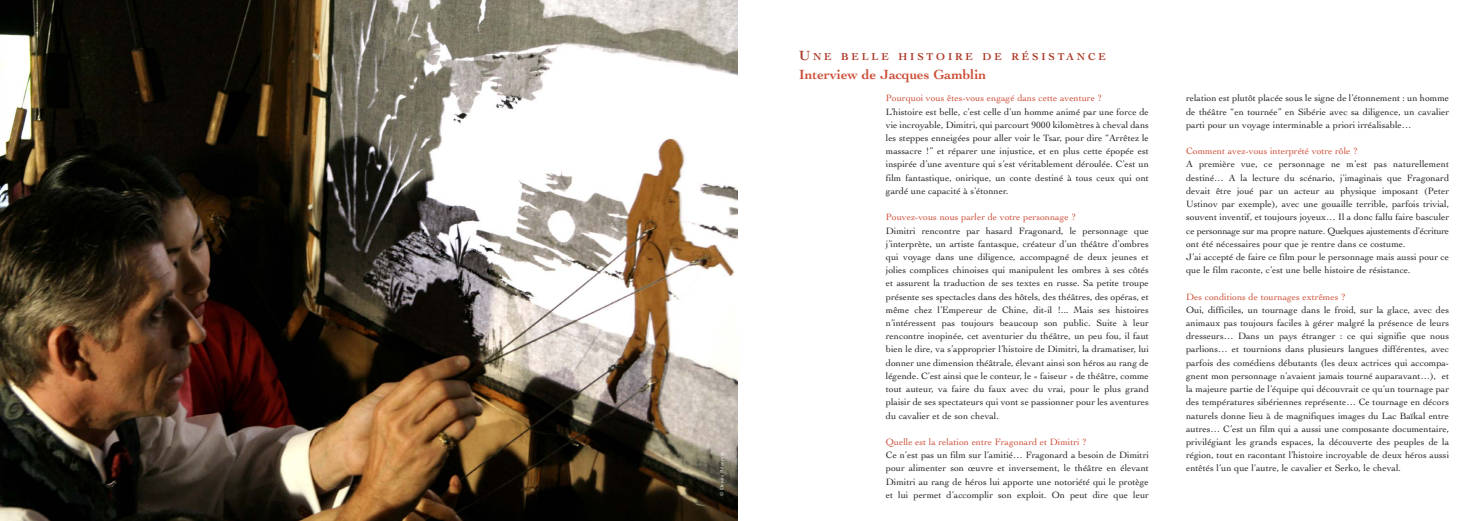
<style>
.page{position:relative;width:1474px;height:521px;background:#fff}
.page>*{position:absolute;margin:0;border:0;box-sizing:border-box;transform-origin:0 0}
.t1{font:700 14px "Cochin";color:#cd4d36}
.t2{font:700 10.5px "Cochin";letter-spacing:.27em;color:#ad3625}
.t3{font:9.62px/13.2px "Cochin";color:#231f20;text-align:justify}
.t4{font:9.62px "Cochin";color:#cd4d36}
.t5{font:5.25px "Cochin";letter-spacing:.05em;color:#fff}
.s1{font-size:14px}
</style>
<div class="page">
<img style="left:0;top:0;width:737px;height:521px">
<p class="t5" style="left:719px;top:496px;width:46px;rotate:-90deg">© Droits Réservés</p>
<p class="t2" style="left:799px;top:52px;width:308px"><span class="s1">U</span>NE BELLE HISTOIRE DE RÉSISTANCE</p>
<h1 class="t1" style="left:799px;top:69px;width:189px">Interview de Jacques Gamblin</h1>
<p class="t4" style="left:885px;top:94px;width:218px">Pourquoi vous êtes-vous engagé dans cette aventure ?</p>
<p class="t3" style="left:885px;top:106px;width:264px">L’histoire est belle, c’est celle d’un homme animé par une force de vie incroyable, Dimitri, qui parcourt 9000 kilomètres à cheval dans les steppes enneigées pour aller voir le Tsar, pour dire “Arrêtez le massacre !” et réparer une injustice, et en plus cette épopée est inspirée d’une aventure qui s’est véritablement déroulée. C’est un film fantastique, onirique, un conte destiné à tous ceux qui ont gardé une capacité à s’étonner.</p>
<p class="t4" style="left:885px;top:213px;width:192px">Pouvez-vous nous parler de votre personnage ?</p>
<p class="t3" style="left:885px;top:225px;width:264px">Dimitri rencontre par hasard Fragonard, le personnage que j’interprète, un artiste fantasque, créateur d’un théâtre d’ombres qui voyage dans une diligence, accompagné de deux jeunes et jolies complices chinoises qui manipulent les ombres à ses côtés et assurent la traduction de ses textes en russe. Sa petite troupe présente ses spectacles dans des hôtels, des théâtres, des opéras, et même chez l’Empereur de Chine, dit-il !... Mais ses histoires n’intéressent pas toujours beaucoup son public. Suite à leur rencontre inopinée, cet aventurier du théâtre, un peu fou, il faut bien le dire, va s’approprier l’histoire de Dimitri, la dramatiser, lui donner une dimension théâtrale, élevant ainsi son héros au rang de légende. C’est ainsi que le conteur, le « faiseur » de théâtre, comme tout auteur, va faire du faux avec du vrai, pour le plus grand plaisir de ses spectateurs qui vont se passionner pour les aventures du cavalier et de son cheval.</p>
<p class="t4" style="left:885px;top:438px;width:203px">Quelle est la relation entre Fragonard et Dimitri ?</p>
<p class="t3" style="left:885px;top:449px;width:264px">Ce n’est pas un film sur l’amitié… Fragonard a besoin de Dimitri pour alimenter son œuvre et inversement, le théâtre en élevant Dimitri au rang de héros lui apporte une notoriété qui le protège et lui permet d’accomplir son exploit. On peut dire que leur</p>
<p class="t3" style="left:1186px;top:92px;width:264px">relation est plutôt placée sous le signe de l’étonnement : un homme de théâtre “en tournée” en Sibérie avec sa diligence, un cavalier parti pour un voyage interminable a priori irréalisable…</p>
<p class="t4" style="left:1186px;top:147px;width:173px">Comment avez-vous interprété votre rôle ?</p>
<p class="t3" style="left:1186px;top:159px;width:264px;text-align:left">A première vue, ce personnage ne m’est pas naturellement destiné… A la lecture du scénario, j’imaginais que Fragonard devait être joué par un acteur au physique imposant (Peter Ustinov par exemple), avec une gouaille terrible, parfois trivial, souvent inventif, et toujours joyeux… Il a donc fallu faire basculer ce personnage sur ma propre nature. Quelques ajustements d’écriture ont été nécessaires pour que je rentre dans ce costume.<br>J’ai accepté de faire ce film pour le personnage mais aussi pour ce que le film raconte, c’est une belle histoire de résistance.</p>
<p class="t4" style="left:1186px;top:293px;width:161px">Des conditions de tournages extrêmes ?</p>
<p class="t3" style="left:1186px;top:304px;width:264px">Oui, difficiles, un tournage dans le froid, sur la glace, avec des animaux pas toujours faciles à gérer malgré la présence de leurs dresseurs… Dans un pays étranger : ce qui signifie que nous parlions… et tournions dans plusieurs langues différentes, avec parfois des comédiens débutants (les deux actrices qui accompa&shy;gnent mon personnage n’avaient jamais tourné auparavant…), et la majeure partie de l’équipe qui découvrait ce qu’un tournage par des températures sibériennes représente… Ce tournage en décors naturels donne lieu à de magnifiques images du Lac Baïkal entre autres… C’est un film qui a aussi une composante documentaire, privilégiant les grands espaces, la découverte des peuples de la région, tout en racontant l’histoire incroyable de deux héros aussi entêtés l’un que l’autre, le cavalier et Serko, le cheval.</p>
</div>
